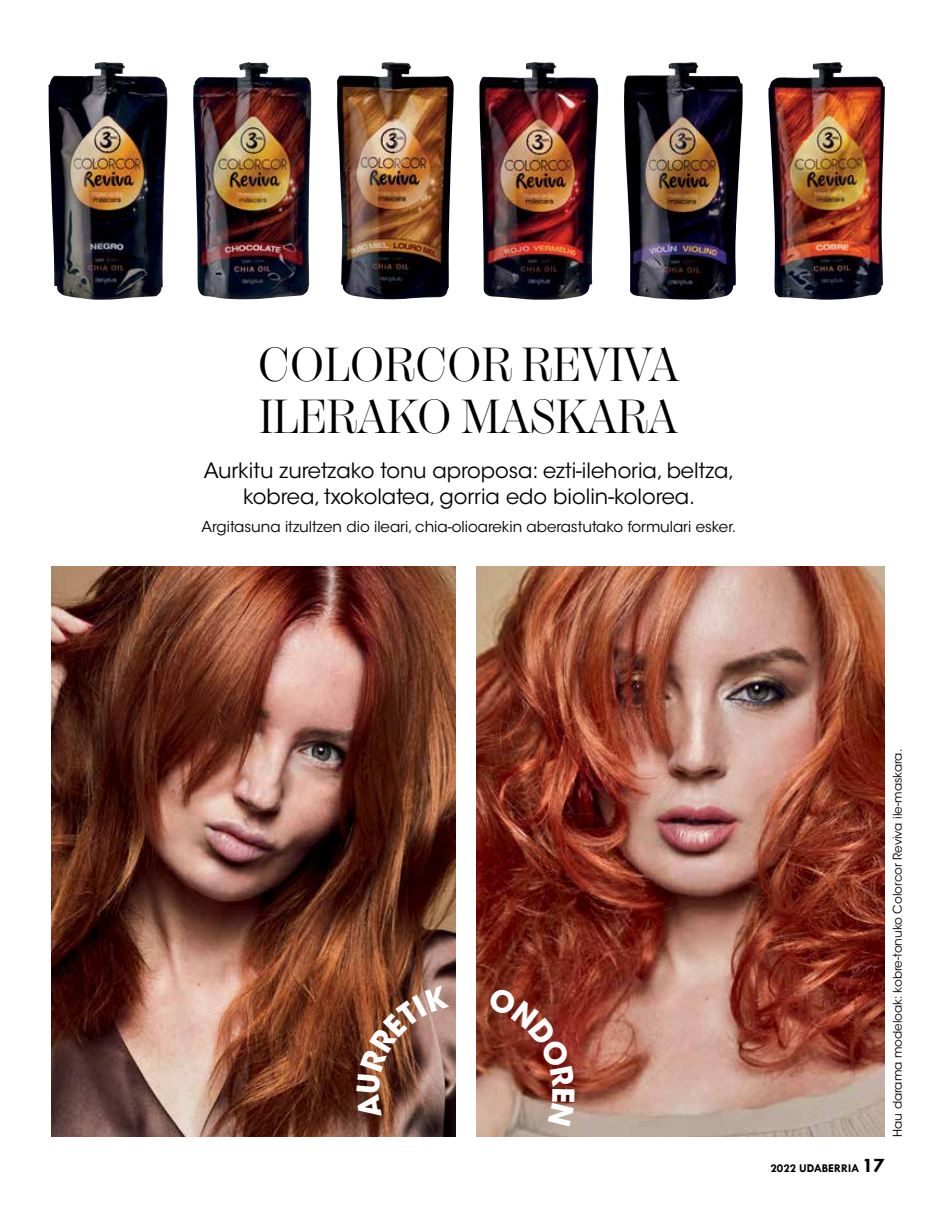
<style>
.page{position:relative;width:936px;height:1212px;background:#fff}
.page>*{position:absolute;margin:0;border:0;box-sizing:border-box;transform-origin:0 0}
.t1{font:48px/52.5px "Chamberi Display";color:#000}
.t2{font:21px/25.5px "ITC Avant Garde Std";color:#000;text-align:center}
.t3{font:15px "ITC Avant Garde Std";color:#000}
.t4{font:12px "ITC Avant Garde Std";color:#000}
.t5{font:700 12px "Tw Cen";color:#000}
.s1{font-size:21px}
</style>
<div class="page">
<img style="left:476px;top:567px;width:408px;height:570px">
<img style="left:337px;top:62px;width:116px;height:237px">
<img style="left:193px;top:62px;width:118px;height:237px">
<img style="left:768px;top:62px;width:117px;height:238px">
<img style="left:479px;top:62px;width:119px;height:238px">
<img style="left:624px;top:62px;width:119px;height:238px">
<img style="left:48px;top:62px;width:119px;height:238px">
<img style="left:51px;top:567px;width:404px;height:570px">
<svg style="left:356px;top:985px;width:93px;height:134px;background:#855541"></svg>
<svg style="left:487px;top:987px;width:88px;height:140px;background:#8f493a"></svg>
<h1 class="t1" style="left:258px;top:335px;width:422px">COLORCOR REVIVA<br>ILERAKO MASKARA</h1>
<p class="t2" style="left:204px;top:458px;width:532px">Aurkitu zuretzako tonu aproposa: ezti-ilehoria, beltza, kobrea, txokolatea, gorria edo biolin-kolorea.</p>
<p class="t3" style="left:201px;top:517px;width:536px">Argitasuna itzultzen dio ileari, chia-olioarekin aberastutako formulari esker.</p>
<p class="t4" style="left:890px;top:1137px;width:389px;rotate:-90deg">Hau darama modeloak: kobre-tonuko Colorcor Reviva ile-maskara.</p>
<p class="t5" style="left:770px;top:1161px;width:116px">2022 UDABERRIA <span class="s1">17</span></p>
</div>
